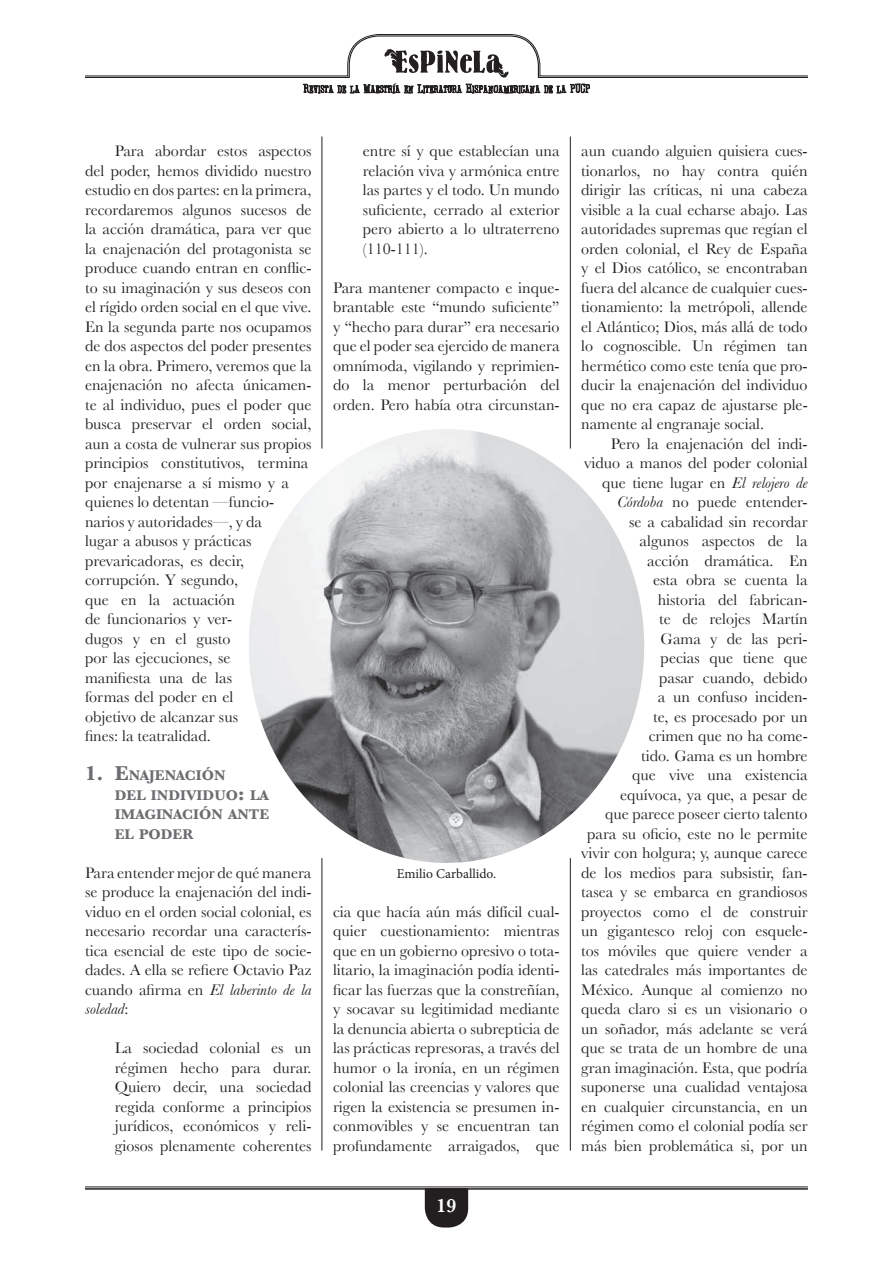
<style>
.page{position:relative;width:893px;height:1263px;background:#fff}
.page>*{position:absolute;margin:0;border:0;box-sizing:border-box;transform-origin:0 0}
.t1{font:600 19.95px "Baskerville";color:#fff}
.t2{font:16.05px/19.5px "Baskerville";color:#231f20;text-align:justify}
.t3{font:700 14.7px/19.5px "Baskerville";color:#6c6d70}
.t4{font:13.5px "Minion Pro";color:#231f20}
.s1{font-style:italic}
.s2{font-size:21px}
</style>
<div class="page">
<svg style="left:425px;top:1190px;width:43px;height:37px;background:#343132"></svg>
<hr style="left:85px;top:1187px;width:723px;height:1px;background:#231f20">
<hr style="left:85px;top:1188px;width:723px;height:2px;background:#231f20">
<svg style="left:85px;top:34px;width:723px;height:60px"></svg>
<img style="left:249px;top:429px;width:395px;height:434px">
<hr style="left:322px;top:137px;width:1px;height:312px;background:#231f20">
<hr style="left:322px;top:858px;width:1px;height:293px;background:#231f20">
<hr style="left:570px;top:137px;width:1px;height:312px;background:#231f20">
<hr style="left:570px;top:858px;width:1px;height:293px;background:#231f20">
<p class="t2" style="left:85px;top:141px;width:228px;text-align:left;text-indent:30px">Para abordar estos aspectos del poder, hemos dividido nuestro estudio en dos partes: en la primera, recordaremos algunos sucesos de la acción dramática, para ver que la enajenación del protagonista se produce cuando entran en conflic&shy;to su imaginación y sus deseos con el rígido orden social en el que vive.<br>En la segunda parte nos ocupamos de dos aspectos del poder presentes en la obra. Primero, veremos que la enajenación no afecta únicamen&shy;te al individuo, pues el poder que busca preservar el orden social, aun a costa de vulnerar sus propios principios constitutivos, termina por enajenarse a sí mismo y a quienes lo detentan <span class="s1">—</span>funcio&shy;narios y autoridades<span class="s1">—</span>, y da<br>lugar a abusos y prácticas prevaricadoras, es decir, corrupción. Y segundo,<br>que en la actuación<br>de funcionarios y ver-<br>dugos y en el gusto<br>por las ejecuciones, se<br>manifiesta una de las<br>formas del poder en el<br>objetivo de alcanzar sus<br>fines: la teatralidad.</p>
<p class="t3" style="left:115px;top:765px;width:156px;text-indent:-30px"><span class="s2">1. E</span>NAJENACIÓN<br>DEL INDIVIDUO<span class="s2">:</span> LA<br>IMAGINACIÓN ANTE<br>EL PODER</p>
<p class="t2" style="left:85px;top:862px;width:228px">Para entender mejor de qué manera se produce la enajenación del indi&shy;viduo en el orden social colonial, es necesario recordar una caracterís&shy;tica esencial de este tipo de socie&shy;dades. A ella se refiere Octavio Paz cuando afirma en <span class="s1">El laberinto de la soledad</span>:</p>
<p class="t2" style="left:115px;top:1038px;width:198px">La sociedad colonial es un régimen hecho para durar.<br>Quiero decir, una sociedad regida conforme a principios jurídicos, económicos y reli&shy;giosos plenamente coherentes</p>
<p class="t2" style="left:363px;top:141px;width:198px">entre sí y que establecían una relación viva y armónica entre las partes y el todo. Un mundo suficiente, cerrado al exterior pero abierto a lo ultraterreno (110-111).</p>
<p class="t2" style="left:333px;top:277px;width:228px">Para mantener compacto e inque&shy;brantable este “mundo suficiente” y “hecho para durar” era necesario que el poder sea ejercido de manera omnímoda, vigilando y reprimien&shy;do la menor perturbación del orden. Pero había otra circunstan-</p>
<p class="t4" style="left:397px;top:864px;width:101px">Emilio Carballido.</p>
<p class="t2" style="left:333px;top:901px;width:228px">cia que hacía aún más difícil cual&shy;quier cuestionamiento: mientras que en un gobierno opresivo o tota&shy;litario, la imaginación podía identi&shy;ficar las fuerzas que la constreñían, y socavar su legitimidad mediante la denuncia abierta o subrepticia de las prácticas represoras, a través del humor o la ironía, en un régimen colonial las creencias y valores que rigen la existencia se presumen in&shy;conmovibles y se encuentran tan profundamente arraigados, que</p>
<p class="t1" style="left:437px;top:1194px;width:21px">19</p>
<p class="t2" style="left:581px;top:141px;width:228px">aun cuando alguien quisiera cues&shy;tionarlos, no hay contra quién dirigir las críticas, ni una cabeza visible a la cual echarse abajo. Las autoridades supremas que regían el orden colonial, el Rey de España y el Dios católico, se encontraban fuera del alcance de cualquier cues&shy;tionamiento: la metrópoli, allende el Atlántico; Dios, más allá de todo lo cognoscible. Un régimen tan hermético como este tenía que pro&shy;ducir la enajenación del individuo que no era capaz de ajustarse ple&shy;namente al engranaje social.</p>
<p class="t2" style="left:581px;top:433px;width:228px;text-align:right">Pero la enajenación del indi&shy;viduo a manos del poder colonial que tiene lugar en <span class="s1">El relojero de<br>Córdoba</span> no puede entender-<br>se a cabalidad sin recordar algunos aspectos de la<br>acción dramática. En<br>esta obra se cuenta la<br>historia del fabrican-<br>te de relojes Martín<br>Gama y de las peri-<br>pecias que tiene que<br>pasar cuando, debido<br>a un confuso inciden-<br>te, es procesado por un<br>crimen que no ha come-<br>tido. Gama es un hombre<br>que vive una existencia equívoca, ya que, a pesar de<br>que parece poseer cierto talento para su oficio, este no le permite vivir con holgura; y, aunque carece de los medios para subsistir, fan&shy;tasea y se embarca en grandiosos proyectos como el de construir un gigantesco reloj con esquele&shy;tos móviles que quiere vender a las catedrales más importantes de<br>México. Aunque al comienzo no queda claro si es un visionario o un soñador, más adelante se verá que se trata de un hombre de una gran imaginación. Esta, que podría suponerse una cualidad ventajosa en cualquier circunstancia, en un régimen como el colonial podía ser más bien problemática si, por un</p>
</div>
